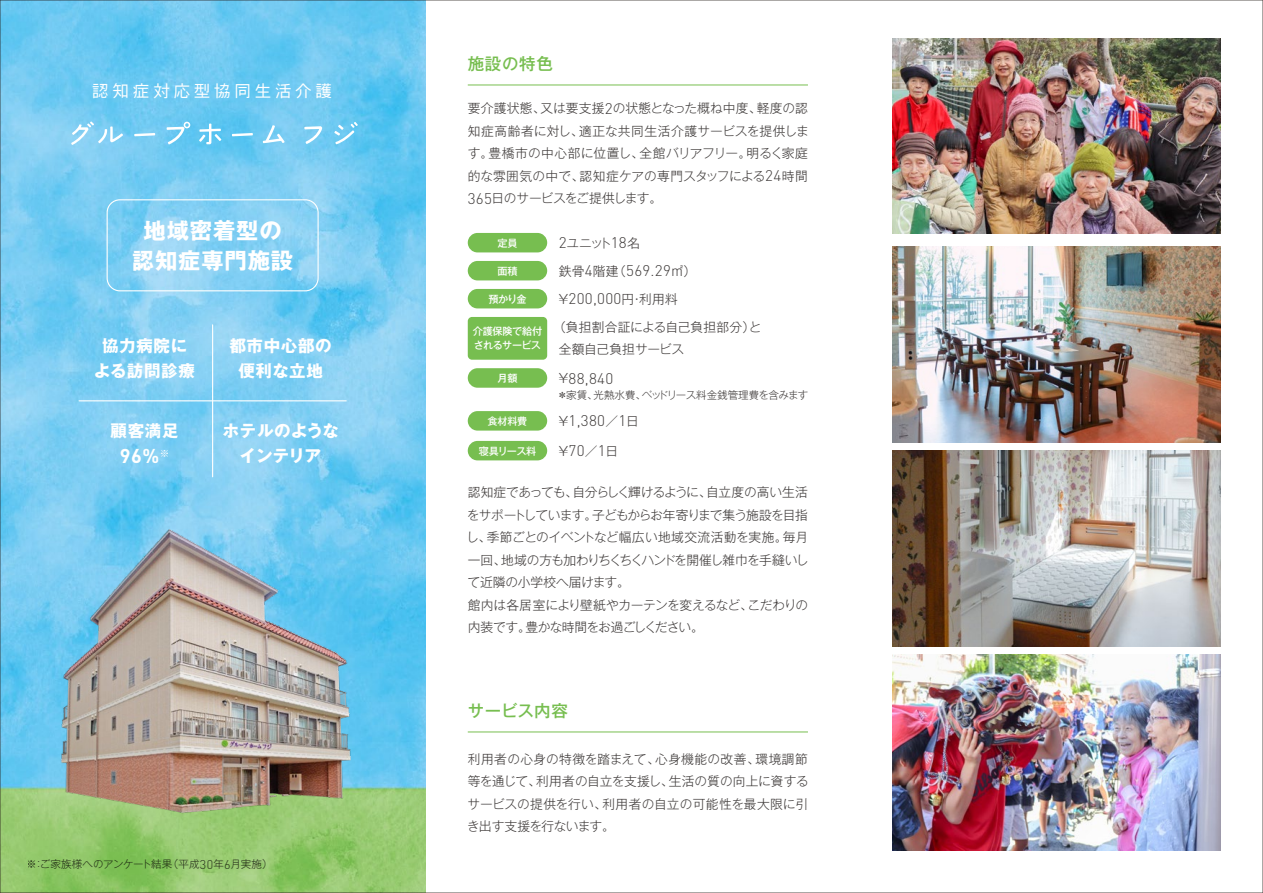
<style>
.page{position:relative;width:1263px;height:893px;background:#fff}
.page>*{position:absolute;margin:0;border:0;box-sizing:border-box;transform-origin:0 0}
.t1{font:700 22.35px/30px "Gothic MB101 Pr 6";letter-spacing:.04em;color:#fff;text-align:center}
.t2{font:700 19.8px "DIN Pro";color:#fff}
.t3{font:700 16.5px/25.5px "Gothic MB101 Pr 6";letter-spacing:.04em;color:#fff;text-align:center}
.t4{font:700 16.5px/25.5px "Gothic MB101 Pr 6";color:#fff;text-align:center}
.t5{font:16.5px "iroha 26 tubaki R";letter-spacing:.23em;color:#fff}
.t6{font:500 16.5px "Gothic MB101 Pr 6";letter-spacing:.04em;color:#77be50}
.t7{font:300 15.3px "DIN Pro";letter-spacing:.015em;color:#3e3a39}
.t8{font:300 12.75px/22.5px "Gothic MB101 Pr 6";letter-spacing:-.025em;color:#3e3a39;text-align:justify}
.t9{font:300 12.75px/22.5px "Gothic MB101 Pr 6";color:#3e3a39}
.t10{font:300 10.5px "Gothic MB101 Pr 6";letter-spacing:-.01em;color:#3e3a39}
.t11{font:300 10.5px "Gothic MB101 Pr 6";letter-spacing:-.03em;color:#3e3a39}
.t12{font:500 10.2px/14px "Gothic MB101 Pr 6";letter-spacing:-.025em;color:#fff}
.s1{font-family:"DIN Pro";font-size:12.6px}
.s2{font-family:"DIN Pro";font-size:15.3px}
.s3{font-family:"Gothic MB101 Pr 6";font-size:12.75px}
</style>
<div class="page">
<img style="left:0;top:0;width:1263px;height:893px">
<p class="t5" style="left:92px;top:82px;width:241px">認知症対応型協同生活介護</p>
<h1 class="t1" style="left:132px;top:215px;width:163px">地域密着型の認知症専門施設</h1>
<p class="t3" style="left:94px;top:332px;width:102px">協力病院による訪問診療</p>
<p class="t3" style="left:111px;top:417px;width:69px">顧客満足</p>
<h2 class="t2" style="left:120px;top:439px;width:51px">96%<sup>※</sup></h2>
<p class="t3" style="left:229px;top:332px;width:104px">都市中心部の便利な立地</p>
<p class="t4" style="left:223px;top:417px;width:118px">ホテルのようなインテリア</p>
<p class="t10" style="left:27px;top:855px;width:247px">※：ご家族様へのアンケート結果（平成<span class="s1">30</span>年<span class="s1">6</span>月実施）</p>
<p class="t6" style="left:468px;top:50px;width:87px">施設の特色</p>
<p class="t8" style="left:468px;top:96px;width:343px">要介護状態、又は要支援<span class="s2">2</span>の状態となった概ね中度、軽度の認知症高齢者に対し、適正な共同生活介護サービスを提供します。豊橋市の中心部に位置し、全館バリアフリー。明るく家庭的な雰囲気の中で、認知症ケアの専門スタッフによる<span class="s2">24</span>時間<span class="s2">365</span>日のサービスをご提供します。</p>
<p class="t12" style="left:497px;top:235px;width:22px">定員</p>
<p class="t8" style="left:559px;top:231px;width:83px"><span class="s2">2</span>ユニット<span class="s2">18</span>名</p>
<p class="t12" style="left:497px;top:263px;width:22px">面積</p>
<p class="t8" style="left:559px;top:259px;width:139px">鉄骨<span class="s2">4</span>階建（<span class="s2">569.29</span>㎡）</p>
<p class="t12" style="left:488px;top:291px;width:40px">預かり金</p>
<p class="t7" style="left:557px;top:287px;width:122px"><span class="s3">￥</span>200,000<span class="s3">円・利用料</span></p>
<p class="t12" style="left:473px;top:324px;width:71px">介護保険で給付されるサービス</p>
<p class="t9" style="left:559px;top:315px;width:204px;text-indent:-6px">（負担割合証による自己負担部分）と全額自己負担サービス</p>
<p class="t12" style="left:497px;top:370px;width:22px">月額</p>
<p class="t7" style="left:557px;top:366px;width:58px"><span class="s3">￥</span>88,840</p>
<p class="t11" style="left:557px;top:387px;width:252px">＊家賃、光熱水費、ベッドリース料金銭管理費を含みます</p>
<p class="t12" style="left:487px;top:413px;width:41px">食材料費</p>
<p class="t7" style="left:557px;top:409px;width:83px"><span class="s3">￥</span>1,380<span class="s3">／</span>1<span class="s3">日</span></p>
<p class="t12" style="left:479px;top:443px;width:59px">寝具リース料</p>
<p class="t8" style="left:557px;top:439px;width:63px">￥<span class="s2">70</span>／<span class="s2">1</span>日</p>
<p class="t8" style="left:466px;top:480px;width:344px;text-align:left">認知症であっても、自分らしく輝けるように、自立度の高い生活をサポートしています。子どもからお年寄りまで集う施設を目指し、季節ごとのイベントなど幅広い地域交流活動を実施。毎月一回、地域の方も加わりちくちくハンドを開催し雑巾を手縫いして近隣の小学校へ届けます。<br>館内は各居室により壁紙やカーテンを変えるなど、こだわりの内装です。豊かな時間をお過ごしください。</p>
<p class="t6" style="left:468px;top:697px;width:102px">サービス内容</p>
<p class="t8" style="left:467px;top:746px;width:344px">利用者の心身の特徴を踏まえて、心身機能の改善、環境調節等を通じて、利用者の自立を支援し、生活の質の向上に資するサービスの提供を行い、利用者の自立の可能性を最大限に引き出す支援を行ないます。</p>
</div>
